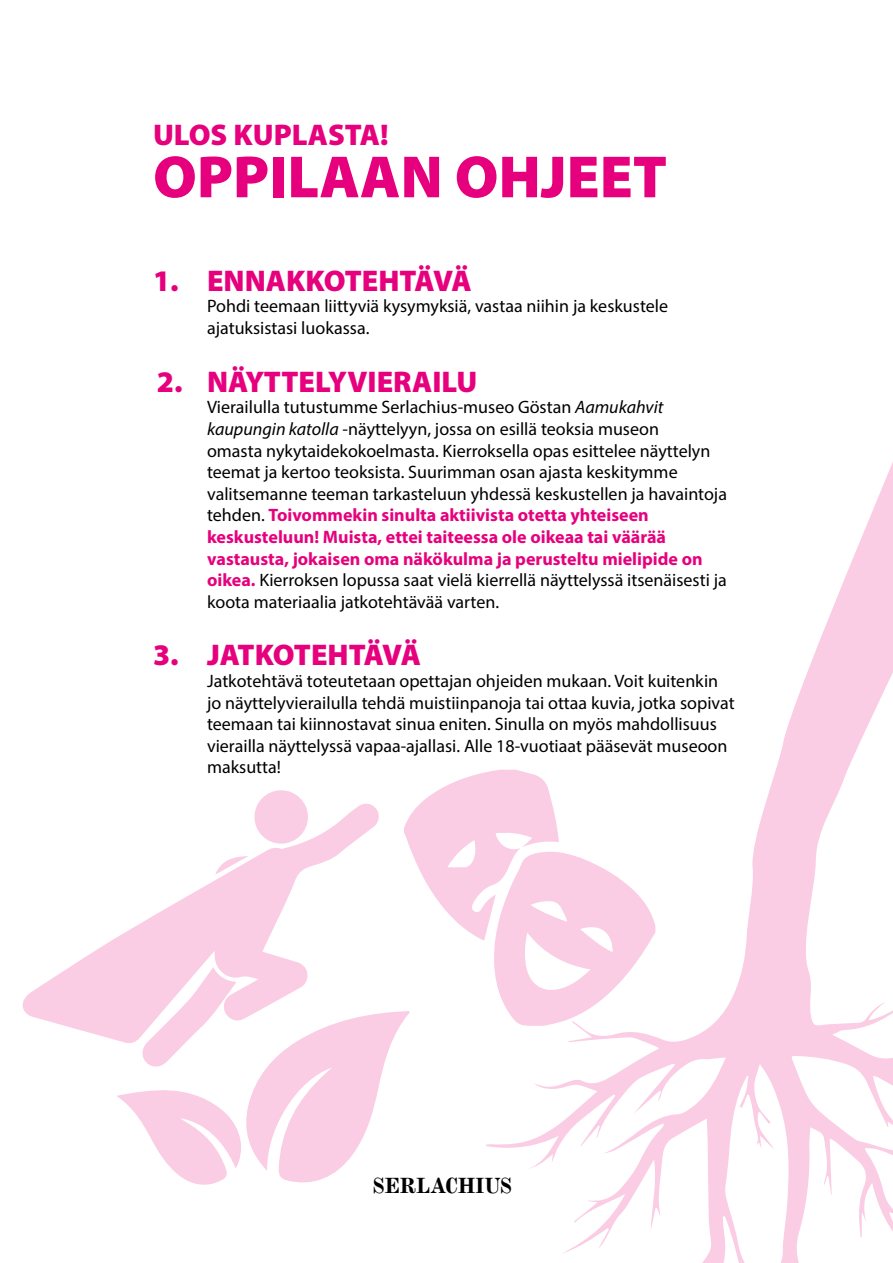
<style>
.page{position:relative;width:893px;height:1263px;background:#fff}
.page>*{position:absolute;margin:0;border:0;box-sizing:border-box;transform-origin:0 0}
.t1{font:900 60px "Myriad Pro";color:#e6007d}
.t2{font:900 30px "Myriad Pro";color:#e6007d}
.t3{font:900 30px "Myriad Pro";letter-spacing:-.03em;color:#e6007d}
.t4{font:700 22.5px "Modern MT Std";color:#000}
.t5{font:18px/21.6px "Myriad Pro";color:#000}
.s1{font-style:italic}
.s2{font-weight:700;color:#e6007d}
</style>
<div class="page">
<svg style="left:22px;top:938px;width:94px;height:102px;fill:#facde5"></svg>
<svg style="left:116px;top:772px;width:370px;height:413px"></svg>
<svg style="left:486px;top:462px;width:407px;height:801px"></svg>
<h2 class="t2" style="left:153px;top:115px;width:237px">ULOS KUPLASTA!</h2>
<h1 class="t1" style="left:153px;top:137px;width:515px">OPPILAAN OHJEET</h1>
<h2 class="t2" style="left:153px;top:261px;width:320px">1. ENNAKKOTEHTÄVÄ</h2>
<p class="t5" style="left:207px;top:295px;width:463px">Pohdi teemaan liittyviä kysymyksiä, vastaa niihin ja keskustele ajatuksistasi luokassa.</p>
<h2 class="t2" style="left:157px;top:361px;width:322px">2. NÄYTTELYVIERAILU</h2>
<p class="t5" style="left:207px;top:396px;width:521px">Vierailulla tutustumme Serlachius-museo Göstan <span class="s1">Aamukahvit kaupungin katolla</span> -näyttelyyn, jossa on esillä teoksia museon<br>omasta nykytaidekokoelmasta. Kierroksella opas esittelee näyttelyn teemat ja kertoo teoksista. Suurimman osan ajasta keskitymme valitsemanne teeman tarkasteluun yhdessä keskustellen ja havaintoja tehden. <span class="s2">Toivommekin sinulta aktiivista otetta yhteiseen keskusteluun! Muista, ettei taiteessa ole oikeaa tai väärää vastausta, jokaisen oma näkökulma ja perusteltu mielipide on oikea.</span> Kierroksen lopussa saat vielä kierrellä näyttelyssä itsenäisesti ja koota materiaalia jatkotehtävää varten.</p>
<h2 class="t3" style="left:153px;top:635px;width:269px">3. JATKOTEHTÄVÄ</h2>
<p class="t5" style="left:207px;top:670px;width:529px">Jatkotehtävä toteutetaan opettajan ohjeiden mukaan. Voit kuitenkin jo näyttelyvierailulla tehdä muistiinpanoja tai ottaa kuvia, jotka sopivat teemaan tai kiinnostavat sinua eniten. Sinulla on myös mahdollisuus vierailla näyttelyssä vapaa-ajallasi. Alle 18-vuotiaat pääsevät museoon maksutta!</p>
<p class="t4" style="left:373px;top:1172px;width:140px">SERLACHIUS</p>
</div>
